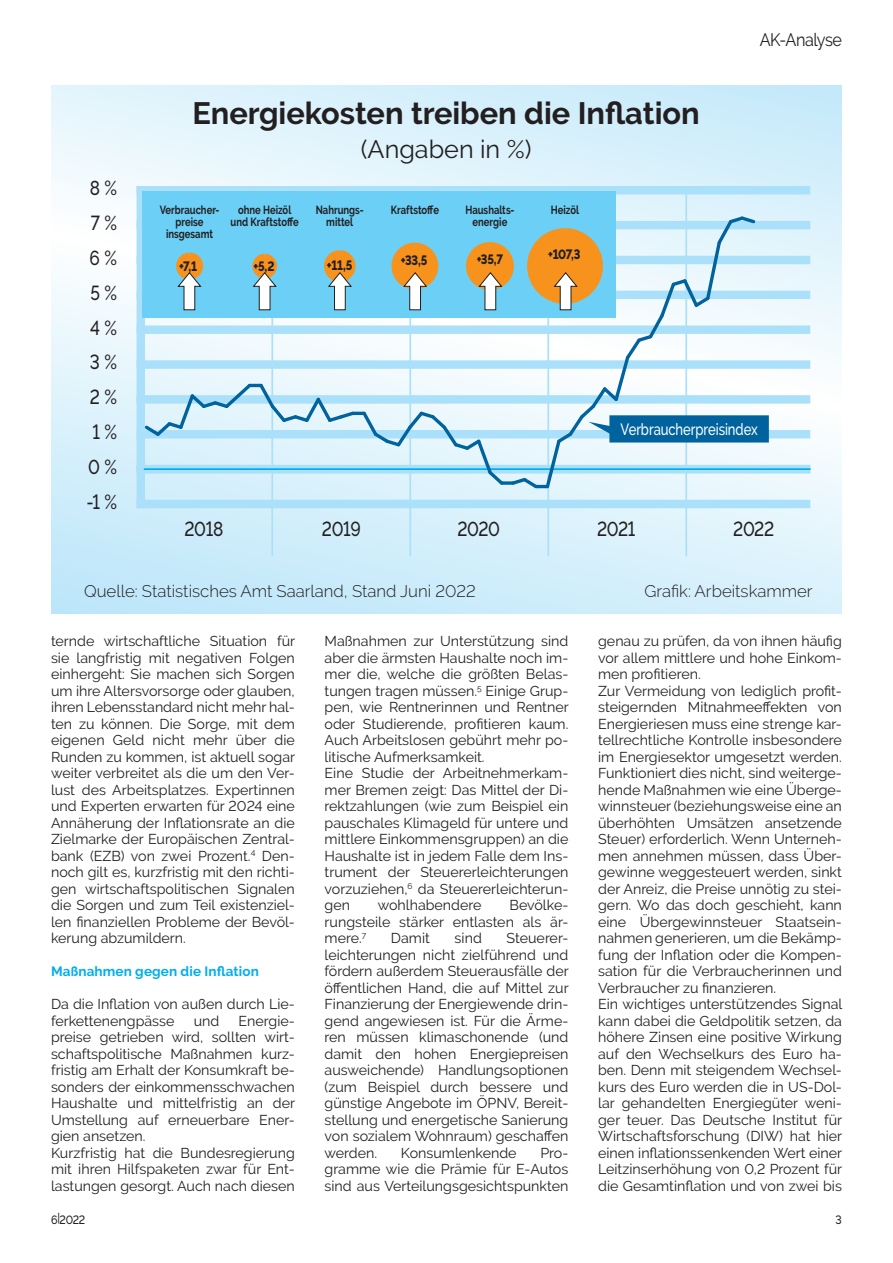
<style>
.page{position:relative;width:893px;height:1263px;background:#fff}
.page>*{position:absolute;margin:0;border:0;box-sizing:border-box;transform-origin:0 0}
.t1{font:700 30.75px "Raleway";color:#231f20}
.t2{font:25.2px "Raleway";color:#231f20}
.t3{font:500 20.25px "Raleway";letter-spacing:-.02em;color:#231f20;scale:.85 1}
.t4{font:18px "Raleway";letter-spacing:-.03em;color:#231f20;scale:.9 1}
.t5{font:300 16.8px "Raleway";color:#231f20}
.t6{font:500 16.2px "Raleway";letter-spacing:-.005em;color:#fff;scale:.8 1}
.t7{font:14.25px/16.5px "Raleway";color:#231f20;text-align:justify}
.t8{font:800 13.5px "Raleway";letter-spacing:-.02em;color:#231f20;scale:.85 1}
.t9{font:700 13.5px "Raleway";letter-spacing:.01em;color:#00aeef}
.t10{font:500 12px "Raleway";color:#231f20;scale:.9 1}
.t11{font:700 11.85px/12.1px "Raleway";color:#231f20;text-align:center;scale:.8 1}
</style>
<div class="page">
<svg style="left:51px;top:85px;width:791px;height:528px;background:#daf1fb"></svg>
<hr style="left:271px;top:190px;width:2px;height:366px;background:#aae0f9">
<hr style="left:409px;top:190px;width:2px;height:366px;background:#aae0f9">
<hr style="left:547px;top:190px;width:2px;height:366px;background:#aae0f9">
<hr style="left:685px;top:190px;width:2px;height:366px;background:#aae0f9">
<div style="left:137px;top:190px;width:8px;height:314px;background:#aae0f9"></div>
<div style="left:141px;top:500px;width:665px;height:8px;background:#aae0f9"></div>
<div style="left:141px;top:465px;width:665px;height:8px;background:#aae0f9"></div>
<hr style="left:145px;top:468px;width:665px;height:2px;background:#00aeef">
<div style="left:141px;top:430px;width:665px;height:8px;background:#aae0f9"></div>
<div style="left:141px;top:395px;width:665px;height:9px;background:#aae0f9"></div>
<div style="left:141px;top:360px;width:665px;height:9px;background:#aae0f9"></div>
<div style="left:141px;top:325px;width:665px;height:9px;background:#aae0f9"></div>
<div style="left:141px;top:291px;width:665px;height:8px;background:#aae0f9"></div>
<div style="left:141px;top:256px;width:665px;height:8px;background:#aae0f9"></div>
<div style="left:141px;top:221px;width:665px;height:8px;background:#aae0f9"></div>
<div style="left:141px;top:186px;width:665px;height:8px;background:#aae0f9"></div>
<div style="left:143px;top:191px;width:473px;height:127px;background:#6bcff6"></div>
<svg style="left:142px;top:214px;width:627px;height:277px"></svg>
<h3 class="t3" style="left:90px;top:176px;width:34px">8 %</h3>
<h3 class="t3" style="left:91px;top:211px;width:32px">7 %</h3>
<h3 class="t3" style="left:90px;top:246px;width:34px">6 %</h3>
<h3 class="t3" style="left:90px;top:281px;width:33px">5 %</h3>
<h3 class="t3" style="left:90px;top:316px;width:33px">4 %</h3>
<h3 class="t3" style="left:90px;top:351px;width:33px">3 %</h3>
<h3 class="t3" style="left:90px;top:385px;width:33px">2 %</h3>
<h3 class="t3" style="left:92px;top:420px;width:30px">1 %</h3>
<h3 class="t3" style="left:88px;top:455px;width:35px">0 %</h3>
<h3 class="t3" style="left:86px;top:490px;width:37px">-1 %</h3>
<h1 class="t1" style="left:193px;top:96px;width:509px">Energiekosten treiben die Inflation</h1>
<h2 class="t2" style="left:361px;top:134px;width:172px">(Angaben in %)</h2>
<p class="t11" style="left:160px;top:204px;width:76px">Verbraucher&shy;preise insgesamt</p>
<p class="t8" style="left:179px;top:258px;width:23px">+7,1</p>
<p class="t11" style="left:231px;top:204px;width:87px">ohne Heizöl und Kraftstoffe</p>
<p class="t11" style="left:316px;top:204px;width:62px">Nahrungs-</p>
<p class="t11" style="left:391px;top:204px;width:62px">Kraftstoffe</p>
<p class="t11" style="left:326px;top:216px;width:35px">mittel</p>
<p class="t11" style="left:465px;top:204px;width:63px">Haushalts-</p>
<p class="t11" style="left:551px;top:204px;width:37px">Heizöl</p>
<p class="t11" style="left:473px;top:216px;width:45px">energie</p>
<p class="t8" style="left:254px;top:258px;width:26px">+5,2</p>
<p class="t8" style="left:327px;top:257px;width:32px">+11,5</p>
<p class="t8" style="left:401px;top:252px;width:33px">+33,5</p>
<p class="t8" style="left:477px;top:251px;width:32px">+35,7</p>
<p class="t8" style="left:548px;top:246px;width:40px">+107,3</p>
<p class="t4" style="left:760px;top:30px;width:93px">AK-Analyse</p>
<p class="t6" style="left:621px;top:420px;width:173px">Verbraucherpreisindex</p>
<h3 class="t3" style="left:185px;top:517px;width:47px">2018</h3>
<h3 class="t3" style="left:322px;top:517px;width:47px">2019</h3>
<h3 class="t3" style="left:458px;top:517px;width:52px">2020</h3>
<h3 class="t3" style="left:597px;top:517px;width:47px">2021</h3>
<h3 class="t3" style="left:733px;top:517px;width:50px">2022</h3>
<p class="t5" style="left:84px;top:582px;width:393px">Quelle: Statistisches Amt Saarland, Stand Juni 2022</p>
<p class="t5" style="left:645px;top:582px;width:170px">Grafik: Arbeitskammer</p>
<p class="t7" style="left:51px;top:633px;width:246px">ternde wirtschaftliche Situation für sie langfristig mit negativen Folgen einhergeht: Sie machen sich Sorgen um ihre Altersvorsorge oder glauben, ihren Lebensstandard nicht mehr hal&shy;ten zu können. Die Sorge, mit dem eigenen Geld nicht mehr über die Runden zu kommen, ist aktuell sogar weiter verbreitet als die um den Ver&shy;lust des Arbeitsplatzes. Expertinnen und Experten erwarten für 2024 eine Annäherung der Inflationsrate an die Zielmarke der Europäischen Zentral&shy;bank (EZB) von zwei Prozent.<sup>4</sup> Den&shy;noch gilt es, kurzfristig mit den richti&shy;gen wirtschaftspolitischen Signalen die Sorgen und zum Teil existenziel&shy;len finanziellen Probleme der Bevöl&shy;kerung abzumildern.</p>
<p class="t9" style="left:51px;top:964px;width:209px">Maßnahmen gegen die Inflation</p>
<p class="t7" style="left:51px;top:996px;width:245px">Da die Inflation von außen durch Lie&shy;ferkettenengpässe</p>
<p class="t7" style="left:51px;top:1012px;width:246px;text-align:left;text-indent:188px">Energie&shy;preise getrieben wird, sollten wirt&shy;schaftspolitische Maßnahmen kurz&shy;fristig am Erhalt der Konsumkraft be&shy;sonders der einkommensschwachen<br>Haushalte und mittelfristig an der<br>Umstellung auf erneuerbare Ener&shy;gien ansetzen.<br>Kurzfristig hat die Bundesregierung mit ihren Hilfspaketen zwar für Ent&shy;lastungen gesorgt. Auch nach diesen</p>
<p class="t7" style="left:194px;top:1012px;width:27px">und</p>
<p class="t10" style="left:51px;top:1213px;width:40px">6|2022</p>
<p class="t7" style="left:325px;top:633px;width:246px;text-align:left">Maßnahmen zur Unterstützung sind aber die ärmsten Haushalte noch im&shy;mer die, welche die größten Belas&shy;tungen tragen müssen.<sup>5</sup> Einige Grup&shy;pen, wie Rentnerinnen und Rentner oder Studierende, profitieren kaum.<br>Auch Arbeitslosen gebührt mehr po&shy;litische Aufmerksamkeit.<br>Eine Studie der Arbeitnehmerkam&shy;mer Bremen zeigt: Das Mittel der Di&shy;rektzahlungen (wie zum Beispiel ein pauschales Klimageld für untere und mittlere Einkommensgruppen) an die Haushalte ist in jedem Falle dem Ins&shy;trument der Steuererleichterungen vorzuziehen,<sup>6</sup> da Steuererleichterun&shy;gen</p>
<p class="t7" style="left:325px;top:897px;width:245px;text-indent:185px">Bevölke&shy;rungsteile stärker entlasten als är&shy;mere.<sup>7</sup></p>
<p class="t7" style="left:378px;top:897px;width:105px">wohlhabendere</p>
<p class="t7" style="left:391px;top:930px;width:40px">Damit</p>
<p class="t7" style="left:455px;top:930px;width:29px">sind</p>
<p class="t7" style="left:325px;top:930px;width:246px;text-indent:182px">Steuerer&shy;leichterungen nicht zielführend und fördern außerdem Steuerausfälle der öffentlichen Hand, die auf Mittel zur Finanzierung der Energiewende drin&shy;gend angewiesen ist. Für die Ärme&shy;ren müssen klimaschonende (und damit den hohen Energiepreisen ausweichende) Handlungsoptionen (zum Beispiel durch bessere und günstige Angebote im ÖPNV, Bereit&shy;stellung und energetische Sanierung von sozialem Wohnraum) geschaffen werden.</p>
<p class="t7" style="left:401px;top:1144px;width:117px">Konsumlenkende</p>
<p class="t7" style="left:325px;top:1144px;width:245px;text-indent:216px">Pro&shy;gramme wie die Prämie für E-Autos sind aus Verteilungsgesichtspunkten</p>
<p class="t7" style="left:598px;top:633px;width:246px;text-align:left">genau zu prüfen, da von ihnen häufig vor allem mittlere und hohe Einkom&shy;men profitieren.<br>Zur Vermeidung von lediglich profit&shy;steigernden Mitnahmeeffekten von Energieriesen muss eine strenge kar&shy;tellrechtliche Kontrolle insbesondere im Energiesektor umgesetzt werden.<br>Funktioniert dies nicht, sind weiterge&shy;hende Maßnahmen wie eine Überge&shy;winnsteuer (beziehungsweise eine an überhöhten Umsätzen ansetzende Steuer) erforderlich. Wenn Unterneh&shy;men annehmen müssen, dass Über&shy;gewinne weggesteuert werden, sinkt der Anreiz, die Preise unnötig zu stei&shy;gern. Wo das doch geschieht, kann eine Übergewinnsteuer Staatsein&shy;nahmen generieren, um die Bekämp&shy;fung der Inflation oder die Kompen&shy;sation für die Verbraucherinnen und Verbraucher zu finanzieren.<br>Ein wichtiges unterstützendes Signal kann dabei die Geldpolitik setzen, da höhere Zinsen eine positive Wirkung auf den Wechselkurs des Euro ha&shy;ben. Denn mit steigendem Wechsel&shy;kurs des Euro werden die in US-Dol&shy;lar gehandelten Energiegüter weni&shy;ger teuer. Das Deutsche Institut für Wirtschaftsforschung (DIW) hat hier einen inflationssenkenden Wert einer Leitzinserhöhung von 0,2 Prozent für die Gesamtinflation und von zwei bis</p>
<p class="t10" style="left:836px;top:1212px;width:9px">3</p>
</div>
